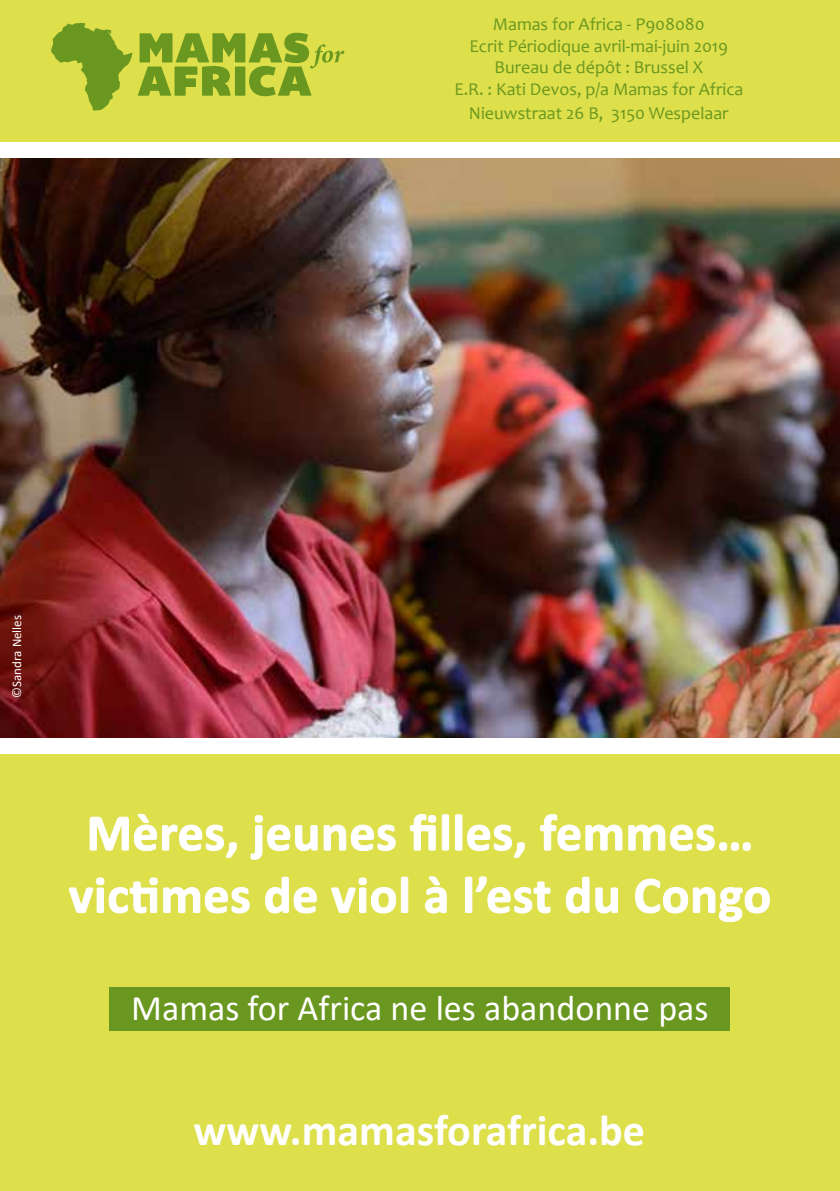
<style>
.page{position:relative;width:840px;height:1191px;background:#fff}
.page>*{position:absolute;margin:0;border:0;box-sizing:border-box;transform-origin:0 0}
.t1{font:700 52px/62.4px "Calibri";letter-spacing:.01em;color:#fff;text-align:center}
.t2{font:700 44px "Calibri";color:#fff}
.t3{font:36px "Calibri";color:#fff}
.t4{font:18px/21.6px "Candara";color:#6a971f;text-align:center}
.t5{font:13px "Calibri";color:#fff}
</style>
<div class="page">
<img style="left:0;top:159px;width:839px;height:578px">
<div style="left:0;top:0;width:839px;height:142px;background:#dddf4b"></div>
<svg style="left:138px;top:33px;width:206px;height:63px"></svg>
<svg style="left:51px;top:23px;width:81px;height:88px"></svg>
<div style="left:0;top:754px;width:839px;height:437px;background:#dddf4b"></div>
<svg style="left:89px;top:813px;width:148px;height:45px"></svg>
<svg style="left:250px;top:815px;width:146px;height:45px"></svg>
<svg style="left:409px;top:813px;width:116px;height:45px"></svg>
<svg style="left:540px;top:814px;width:211px;height:37px"></svg>
<svg style="left:68px;top:877px;width:182px;height:37px"></svg>
<svg style="left:265px;top:876px;width:52px;height:38px"></svg>
<svg style="left:331px;top:876px;width:77px;height:38px"></svg>
<svg style="left:425px;top:876px;width:22px;height:38px"></svg>
<svg style="left:465px;top:876px;width:85px;height:38px"></svg>
<svg style="left:565px;top:876px;width:53px;height:38px"></svg>
<svg style="left:635px;top:878px;width:135px;height:44px"></svg>
<div style="left:109px;top:986px;width:620px;height:44px;background:#6a971f"></div>
<p class="t4" style="left:454px;top:13px;width:290px">Mamas for Africa - P908080<br>Ecrit Périodique avril-mai-juin 2019<br>Bureau de dépôt : Brussel X<br>E.R. : Kati Devos, p/a Mamas for Africa</p>
<p class="t4" style="left:468px;top:102px;width:261px">Nieuwstraat 26 B, 3150 Wespelaar</p>
<p class="t5" style="left:8px;top:697px;width:84px;rotate:-90deg">©Sandra Nelles</p>
<h1 class="t1" style="left:69px;top:801px;width:703px">Mères, jeunes filles, femmes… victimes de viol à l’est du Congo</h1>
<h3 class="t3" style="left:131px;top:982px;width:578px">Mamas for Africa ne les abandonne pas</h3>
<h2 class="t2" style="left:193px;top:1098px;width:453px">www.mamasforafrica.be</h2>
</div>
